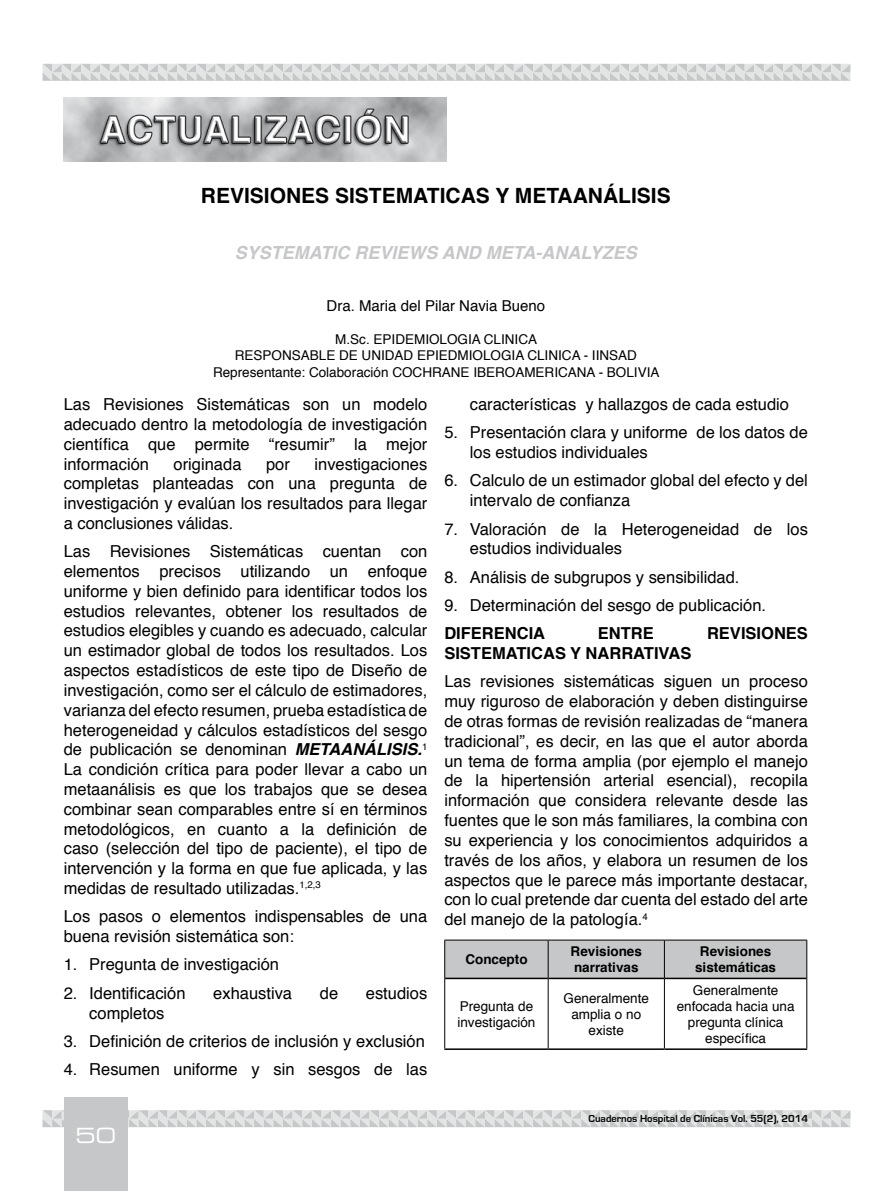
<style>
.page{position:relative;width:893px;height:1191px;background:#fff}
.page>*{position:absolute;margin:0;border:0;box-sizing:border-box;transform-origin:0 0}
.t1{font:700 21px "Helvetica";color:#000}
.t2{font:21px "Eurostile LT Std Ex 2";color:#fff}
.t3{font:italic 700 18px "Helvetica";color:#c6c7c8}
.t4{font:16.5px/19.8px "Helvetica";color:#000;text-align:justify}
.t5{font:700 16.5px "Helvetica";color:#000}
.t6{font:15px "Helvetica";color:#000}
.t7{font:13.5px/16.2px "Helvetica";color:#000;text-align:center}
.t8{font:700 13.5px/16.2px "Helvetica";color:#000}
.t9{font:700 10.5px "Eurostile";color:#000}
.s1{font-weight:700;font-style:italic}
</style>
<div class="page">
<svg style="left:43px;top:64px;width:807px;height:17px;background:#d6d7d8"></svg>
<svg style="left:43px;top:1110px;width:807px;height:17px;background:#d7d7d8"></svg>
<div style="left:64px;top:1097px;width:64px;height:94px;background:#c6c7c8"></div>
<img style="left:64px;top:98px;width:382px;height:64px">
<div style="left:445px;top:940px;width:361px;height:37px;background:#c6c7c8"></div>
<hr style="left:445px;top:977px;width:103px;height:2px;background:#000">
<hr style="left:549px;top:977px;width:115px;height:2px;background:#000">
<hr style="left:665px;top:977px;width:141px;height:2px;background:#000">
<hr style="left:444px;top:1048px;width:104px;height:2px;background:#000">
<hr style="left:548px;top:1048px;width:116px;height:2px;background:#000">
<hr style="left:664px;top:1048px;width:143px;height:2px;background:#000">
<hr style="left:444px;top:939px;width:104px;height:1px;background:#000">
<hr style="left:444px;top:940px;width:1px;height:38px;background:#000">
<hr style="left:548px;top:939px;width:116px;height:1px;background:#000">
<hr style="left:548px;top:940px;width:1px;height:38px;background:#000">
<hr style="left:664px;top:939px;width:143px;height:1px;background:#000">
<hr style="left:664px;top:940px;width:1px;height:38px;background:#000">
<hr style="left:806px;top:940px;width:1px;height:38px;background:#000">
<hr style="left:444px;top:978px;width:1px;height:70px;background:#000">
<hr style="left:548px;top:978px;width:1px;height:70px;background:#000">
<hr style="left:664px;top:978px;width:1px;height:70px;background:#000">
<hr style="left:806px;top:978px;width:1px;height:70px;background:#000">
<p class="t1" style="left:201px;top:179px;width:471px">REVISIONES SISTEMATICAS Y METAANÁLISIS</p>
<p class="t3" style="left:235px;top:238px;width:25px">SYSTEMATIC</p>
<p class="t3" style="left:354px;top:238px;width:13px">REVIEWS</p>
<p class="t3" style="left:442px;top:238px;width:15px">AND</p>
<p class="t3" style="left:486px;top:238px;width:14px">META</p>
<p class="t3" style="left:536px;top:238px;width:20px">-ANA</p>
<p class="t3" style="left:580px;top:238px;width:46px">LYZES</p>
<p class="t6" style="left:327px;top:294px;width:220px">Dra. Maria del Pilar Navia Bueno</p>
<p class="t7" style="left:213px;top:332px;width:448px">M.Sc. EPIDEMIOLOGIA CLINICA<br>RESPONSABLE DE UNIDAD EPIEDMIOLOGIA CLINICA - IINSAD<br>Representante: Colaboración COCHRANE IBEROAMERICANA - BOLIVIA</p>
<p class="t4" style="left:64px;top:395px;width:365px">Las Revisiones Sistemáticas son un modelo adecuado dentro la metodología de investigación científica que permite “resumir” la mejor información</p>
<p class="t4" style="left:470px;top:395px;width:321px">características y hallazgos de cada estudio</p>
<p class="t4" style="left:470px;top:423px;width:340px;text-indent:-26px">5. Presentación clara y uniforme de los datos de los estudios individuales</p>
<p class="t4" style="left:470px;top:471px;width:340px;text-indent:-26px">6. Calculo de un estimador global del efecto y del intervalo de confianza</p>
<p class="t4" style="left:470px;top:519px;width:340px;text-indent:-26px">7. Valoración de la Heterogeneidad de los estudios individuales</p>
<p class="t4" style="left:444px;top:567px;width:297px">8. Análisis de subgrupos y sensibilidad.</p>
<p class="t4" style="left:444px;top:596px;width:323px">9. Determinación del sesgo de publicación.</p>
<p class="t5" style="left:444px;top:620px;width:102px">DIFERENCIA</p>
<p class="t5" style="left:598px;top:620px;width:57px">ENTRE</p>
<p class="t5" style="left:707px;top:620px;width:102px">REVISIONES</p>
<p class="t5" style="left:444px;top:640px;width:248px">SISTEMATICAS Y NARRATIVAS</p>
<p class="t4" style="left:444px;top:672px;width:365px">Las revisiones sistemáticas siguen un proceso muy riguroso de elaboración y deben distinguirse de otras formas de revisión realizadas de “manera tradicional”, es decir, en las que el autor aborda un tema de forma amplia (por ejemplo el manejo de la hipertensión arterial esencial), recopila información que considera relevante desde las fuentes que le son más familiares, la combina con su experiencia y los conocimientos adquiridos a través de los años, y elabora un resumen de los aspectos que le parece más importante destacar, con lo cual pretende dar cuenta del estado del arte del manejo de la patología.<sup>4</sup></p>
<p class="t8" style="left:465px;top:951px;width:64px">Concepto</p>
<p class="t8" style="left:571px;top:943px;width:73px">Revisiones narrativas</p>
<p class="t8" style="left:695px;top:943px;width:83px;text-align:center">Revisiones sistemáticas</p>
<p class="t7" style="left:457px;top:998px;width:80px;text-align:left">Pregunta de investigación</p>
<p class="t7" style="left:563px;top:990px;width:87px">Generalmente amplia o no existe</p>
<p class="t7" style="left:677px;top:982px;width:119px">Generalmente enfocada hacia una pregunta clínica específica</p>
<p class="t4" style="left:174px;top:454px;width:69px">originada</p>
<p class="t4" style="left:266px;top:454px;width:25px">por</p>
<p class="t4" style="left:64px;top:454px;width:365px;text-indent:251px">investigaciones completas planteadas con una pregunta de investigación y evalúan los resultados para llegar a conclusiones válidas.</p>
<p class="t4" style="left:64px;top:542px;width:365px">Las Revisiones Sistemáticas cuentan con elementos precisos utilizando un enfoque uniforme y bien definido para identificar todos los estudios relevantes, obtener los resultados de estudios elegibles y cuando es adecuado, calcular un estimador global de todos los resultados. Los aspectos estadísticos de este tipo de Diseño de investigación, como ser el cálculo de estimadores, varianza del efecto resumen, prueba estadística de heterogeneidad y cálculos estadísticos del sesgo de publicación se denominan <span class="s1">METAANÁLISIS.</span><sup>1<br></sup>La condición crítica para poder llevar a cabo un metaanálisis es que los trabajos que se desea combinar sean comparables entre sí en términos metodológicos, en cuanto a la definición de caso (selección del tipo de paciente), el tipo de intervención y la forma en que fue aplicada, y las medidas de resultado utilizadas.<sup>1,2,3</sup></p>
<p class="t4" style="left:64px;top:907px;width:365px">Los pasos o elementos indispensables de una buena revisión sistemática son:</p>
<p class="t4" style="left:64px;top:955px;width:217px">1. Pregunta de investigación</p>
<p class="t4" style="left:64px;top:983px;width:123px">2. Identificación</p>
<p class="t4" style="left:213px;top:983px;width:80px">exhaustiva</p>
<p class="t4" style="left:320px;top:983px;width:20px">de</p>
<p class="t4" style="left:366px;top:983px;width:63px">estudios</p>
<p class="t4" style="left:89px;top:1003px;width:77px">completos</p>
<p class="t4" style="left:64px;top:1031px;width:363px">3. Definición de criterios de inclusión y exclusión</p>
<p class="t4" style="left:64px;top:1060px;width:365px">4. Resumen uniforme y sin sesgos de las</p>
<p class="t2" style="left:75px;top:1121px;width:42px">50</p>
<p class="t9" style="left:588px;top:1113px;width:221px">Cuadernos Hospital de Clínicas Vol. 55(2), 2014</p>
</div>
